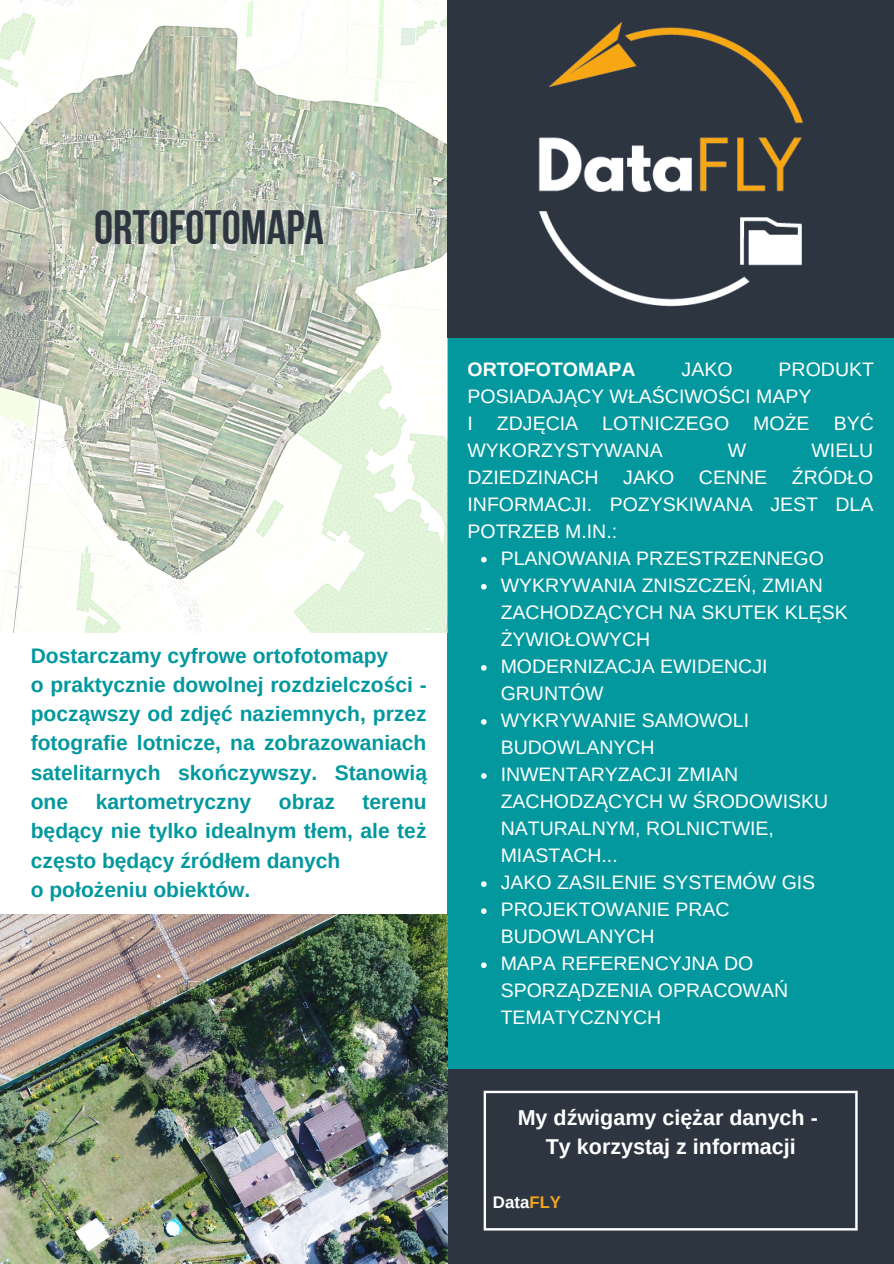
<style>
.page{position:relative;width:894px;height:1264px;background:#fff}
.page>*{position:absolute;margin:0;border:0;box-sizing:border-box;transform-origin:0 0}
.t1{font:48px "Bebas Neue Cyrillic";color:#2d3540}
.t2{font:700 21.45px "Arimo";color:#fff}
.t3{font:700 21px/29.2px "Arimo";color:#03989e;text-align:justify}
.t4{font:19.5px/27px "Arimo";color:#fff}
.t5{font:700 19.5px "Arimo";color:#fff}
.t6{font:700 16.8px "Arimo";color:#fff}
.s1{color:#f4a619}
</style>
<div class="page">
<div style="left:447px;top:0;width:446px;height:1068px;background:#03989e"></div>
<div style="left:447px;top:1068px;width:446px;height:195px;background:#2d3540"></div>
<img style="left:0;top:0;width:447px;height:632px">
<svg style="left:483px;top:1090px;width:374px;height:140px"></svg>
<img style="left:447px;top:0;width:446px;height:338px">
<svg style="left:481px;top:557px;width:5px;height:5px"></svg>
<svg style="left:481px;top:584px;width:5px;height:5px"></svg>
<svg style="left:481px;top:665px;width:5px;height:5px"></svg>
<svg style="left:481px;top:719px;width:5px;height:5px"></svg>
<svg style="left:481px;top:773px;width:5px;height:5px"></svg>
<svg style="left:481px;top:881px;width:5px;height:6px"></svg>
<svg style="left:481px;top:908px;width:5px;height:6px"></svg>
<svg style="left:481px;top:962px;width:5px;height:6px"></svg>
<img style="left:0;top:914px;width:447px;height:349px">
<p class="t1" style="left:94px;top:208px;width:231px">ORTOFOTOMAPA</p>
<p class="t3" style="left:31px;top:640px;width:359px">Dostarczamy cyfrowe ortofotomapy</p>
<p class="t3" style="left:31px;top:670px;width:398px">o praktycznie dowolnej rozdzielczości - począwszy od zdjęć naziemnych, przez fotografie lotnicze, na zobrazowaniach satelitarnych skończywszy. Stanowią one</p>
<p class="t3" style="left:96px;top:787px;width:157px">kartometryczny</p>
<p class="t3" style="left:279px;top:787px;width:58px">obraz</p>
<p class="t3" style="left:31px;top:787px;width:397px;text-indent:331px">terenu będący nie tylko idealnym tłem, ale też często będący źródłem danych</p>
<p class="t3" style="left:31px;top:875px;width:221px">o położeniu obiektów.</p>
<p class="t4" style="left:467px;top:355px;width:408px;text-indent:311px">PRODUKT<br>POSIADAJĄCY WŁAŚCIWOŚCI MAPY</p>
<p class="t4" style="left:467px;top:409px;width:408px">I ZDJĘCIA LOTNICZEGO MOŻE BYĆ<br>WYKORZYSTYWANA</p>
<p class="t5" style="left:467px;top:358px;width:169px">ORTOFOTOMAPA</p>
<p class="t4" style="left:681px;top:355px;width:52px">JAKO</p>
<p class="t4" style="left:727px;top:436px;width:20px">W</p>
<p class="t4" style="left:811px;top:436px;width:63px">WIELU</p>
<p class="t4" style="left:467px;top:463px;width:407px;text-align:justify;text-indent:324px">ŹRÓDŁO INFORMACJI. POZYSKIWANA JEST DLA POTRZEB M.IN.:</p>
<p class="t4" style="left:467px;top:463px;width:133px">DZIEDZINACH</p>
<p class="t4" style="left:623px;top:463px;width:52px">JAKO</p>
<p class="t4" style="left:698px;top:463px;width:70px">CENNE</p>
<p class="t4" style="left:500px;top:544px;width:325px">PLANOWANIA PRZESTRZENNEGO</p>
<p class="t4" style="left:500px;top:571px;width:348px">WYKRYWANIA ZNISZCZEŃ, ZMIAN<br>ZACHODZĄCYCH NA SKUTEK KLĘSK<br>ŻYWIOŁOWYCH</p>
<p class="t4" style="left:500px;top:652px;width:268px">MODERNIZACJA EWIDENCJI<br>GRUNTÓW</p>
<p class="t4" style="left:500px;top:706px;width:250px">WYKRYWANIE SAMOWOLI<br>BUDOWLANYCH</p>
<p class="t4" style="left:500px;top:760px;width:329px">INWENTARYZACJI ZMIAN<br>ZACHODZĄCYCH W ŚRODOWISKU<br>NATURALNYM, ROLNICTWIE,<br>MIASTACH...</p>
<p class="t4" style="left:500px;top:869px;width:316px">JAKO ZASILENIE SYSTEMÓW GIS</p>
<p class="t4" style="left:500px;top:896px;width:230px">PROJEKTOWANIE PRAC<br>BUDOWLANYCH</p>
<p class="t4" style="left:500px;top:950px;width:289px">MAPA REFERENCYJNA DO<br>SPORZĄDZENIA OPRACOWAŃ<br>TEMATYCZNYCH</p>
<p class="t2" style="left:517px;top:1105px;width:301px">My dźwigamy ciężar danych -</p>
<p class="t2" style="left:545px;top:1134px;width:251px">Ty korzystaj z informacji</p>
<p class="t6" style="left:493px;top:1192px;width:70px">Data<span class="s1">FLY</span></p>
</div>
